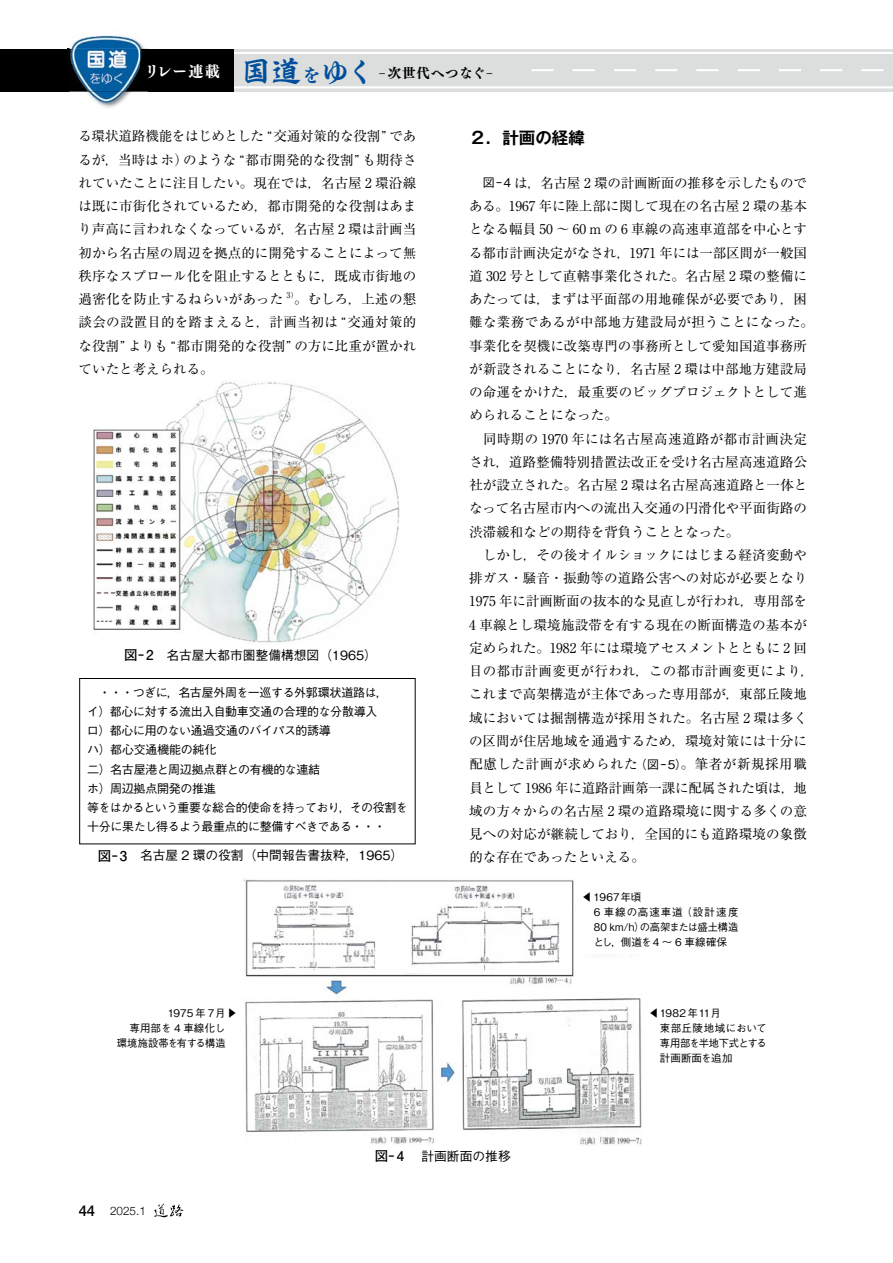
<style>
.page{position:relative;width:893px;height:1263px;background:#fff}
.page>*{position:absolute;margin:0;border:0;box-sizing:border-box;transform-origin:0 0}
.t1{font:700 16.5px "Gothic MB101 Pr 6 De";color:#000}
.t2{font:13.5px/23.2px "Ryumin Pr 6";color:#000;text-align:justify}
.t3{font:13.5px "UD Mincho Pr 6 N B";letter-spacing:.06em;color:#000}
.t4{font:500 12.75px "Gothic BBB Pr 6";color:#000}
.t5{font:500 12px/19.2px "Gothic BBB Pr 6";letter-spacing:-.03em;color:#000}
.t6{font:300 11.7px "Helvetica Neue";color:#000}
.t7{font:500 10.5px/15px "Gothic BBB Pr 6";color:#000}
.t8{font:500 10.5px "Gothic BBB Pr 6";letter-spacing:-.02em;color:#000}
.t9{font:7.8px "Ryumin Pr 6";color:#000}
.s1{font-size:15px;color:#fff}
.s2{font-family:"GF Kaishokk E";font-size:30px;color:#004f9d}
.s3{font-size:18px;color:#004f9d}
.s4{font-size:27px;color:#004f9d}
.s5{font-family:"Futo Go B101 Pr 6";font-weight:700;font-size:13.5px}
.s6{font-family:"Gothic BBB Pr 6";font-weight:500;font-size:12px}
.s7{font-weight:500;font-size:14.85px}
</style>
<div class="page">
<svg style="left:154px;top:1204px;width:29px;height:13px"></svg>
<svg style="left:234px;top:49px;width:659px;height:42px;background:#dfe0e0"></svg>
<svg style="left:234px;top:52px;width:659px;height:36px;background:#e0e1e1"></svg>
<div style="left:0;top:49px;width:234px;height:42px;background:#000"></div>
<img style="left:105px;top:45px;width:43px;height:63px">
<img style="left:142px;top:49px;width:6px;height:42px">
<img style="left:142px;top:52px;width:6px;height:36px">
<img style="left:69px;top:35px;width:73px;height:72px">
<img style="left:93px;top:382px;width:307px;height:261px">
<img style="left:243px;top:879px;width:399px;height:266px">
<div style="left:582px;top:892px;width:144px;height:61px;background:#fff"></div>
<div style="left:79px;top:678px;width:336px;height:166px;border:1px solid #000"></div>
<p class="t3" style="left:145px;top:60px;width:350px"><span class="s1">リレー連載</span> <span class="s2">国道</span><span class="s3">を</span><span class="s4">ゆく</span> - 次世代へつなぐ-</p>
<p class="t2" style="left:78px;top:124px;width:340px">る環状道路機能をはじめとした “交通対策的な役割” であるが，当時はホ）のような “都市開発的な役割” も期待されていたことに注目したい。現在では，名古屋 2 環沿線は既に市街化されているため，都市開発的な役割はあまり声高に言われなくなっているが，名古屋 2 環は計画当初から名古屋の周辺を拠点的に開発することによって無秩序なスプロール化を阻止するとともに，既成市街地の過密化を防止するねらいがあった</p>
<p class="t9" style="left:287px;top:288px;width:13px">3）</p>
<p class="t2" style="left:78px;top:287px;width:339px;text-indent:216px">。むしろ，上述の懇談会の設置目的を踏まえると，計画当初は “交通対策的な役割” よりも “都市開発的な役割” の方に比重が置かれていたと考えられる。</p>
<p class="t4" style="left:124px;top:644px;width:254px"><span class="s5">図− 2</span>　名古屋大都市圏整備構想図（1965）</p>
<p class="t5" style="left:87px;top:682px;width:323px">　・・・つぎに，名古屋外周を一巡する外郭環状道路は，<br>イ）都心に対する流出入自動車交通の合理的な分散導入<br>ロ）都心に用のない通過交通のバイパス的誘導<br>ハ）都心交通機能の純化<br>二）名古屋港と周辺拠点群との有機的な連結<br>ホ）周辺拠点開発の推進<br>等をはかるという重要な総合的使命を持っており，その役割を十分に果たし得るよう最重点的に整備すべきである・・・</p>
<p class="t4" style="left:98px;top:845px;width:307px"><span class="s5">図− 3</span>　名古屋 2 環の役割（中間報告書抜粋，1965）</p>
<p class="t7" style="left:168px;top:1005px;width:71px">1975年 7月▶</p>
<p class="t7" style="left:130px;top:1020px;width:97px">専用部を 4 車線化し</p>
<p class="t8" style="left:117px;top:1034px;width:110px">環境施設帯を有する構造</p>
<p class="t1" style="left:469px;top:124px;width:117px">２．計画の経緯</p>
<p class="t2" style="left:469px;top:171px;width:346px;text-align:left;text-indent:14px"><span class="s6">図−4</span> は，名古屋 2 環の計画断面の推移を示したものである。1967 年に陸上部に関して現在の名古屋 2 環の基本となる幅員 50 ～ 60 m の 6 車線の高速車道部を中心とする都市計画決定がなされ，1971 年には一部区間が一般国道 302 号として直轄事業化された。名古屋 2 環の整備にあたっては，まずは平面部の用地確保が必要であり，困難な業務であるが中部地方建設局が担うことになった。事業化を契機に改築専門の事務所として愛知国道事務所が新設されることになり，名古屋 2 環は中部地方建設局の命運をかけた，最重要のビッグプロジェクトとして進められることになった。<br>　同時期の 1970 年には名古屋高速道路が都市計画決定され，道路整備特別措置法改正を受け名古屋高速道路公社が設立された。名古屋 2 環は名古屋高速道路と一体となって名古屋市内への流出入交通の円滑化や平面街路の渋滞緩和などの期待を背負うこととなった。<br>　しかし，その後オイルショックにはじまる経済変動や排ガス・騒音・振動等の道路公害への対応が必要となり<br>1975 年に計画断面の抜本的な見直しが行われ，専用部を<br>4 車線とし環境施設帯を有する現在の断面構造の基本が定められた。1982 年には環境アセスメントとともに 2 回目の都市計画変更が行われ，この都市計画変更により，これまで高架構造が主体であった専用部が，東部丘陵地域においては掘割構造が採用された。名古屋 2 環は多くの区間が住居地域を通過するため，環境対策には十分に配慮した計画が求められた<span class="s6">（図−5）</span>。筆者が新規採用職員として 1986 年に道路計画第一課に配属された頃は，地域の方々からの名古屋 2 環の道路環境に関する多くの意見への対応が継続しており，全国的にも道路環境の象徴的な存在であったといえる。</p>
<p class="t7" style="left:593px;top:889px;width:146px;text-indent:-12px">◀ 1967年頃<br>6 車線の高速車道（設計速度<br>80 km/h）の高架または盛土構造とし，側道を4 ～ 6 車線確保</p>
<p class="t7" style="left:660px;top:1005px;width:108px;text-indent:-11px">◀ 1982年11月<br>東部丘陵地域において専用部を半地下式とする計画断面を追加</p>
<p class="t6" style="left:79px;top:1201px;width:69px"><span class="s7">44</span> 2025.1</p>
<p class="t4" style="left:375px;top:1145px;width:137px"><span class="s5">図− 4</span> 　計画断面の推移</p>
</div>
